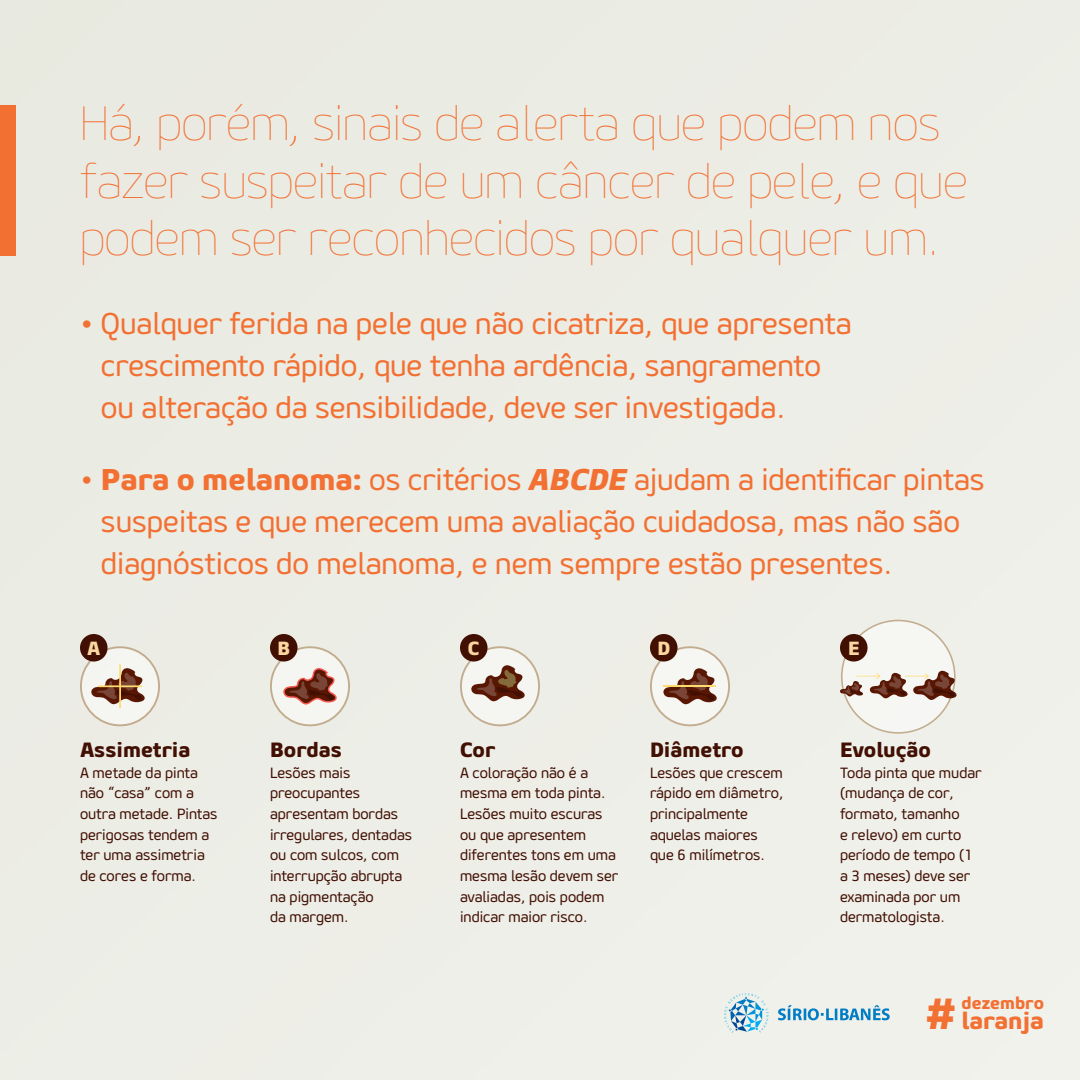
<style>
.page{position:relative;width:1080px;height:1080px;background:#ecede6}
.page>*{position:absolute;margin:0;border:0;box-sizing:border-box;transform-origin:0 0}
.t1{font:100 48px/57.6px "Geon";color:#f37033}
.t2{font:800 43.5px "Geon";color:#f37033}
.t3{font:30px/42px "Geon";color:#f37033}
.t4{font:800 23.8px "Geon";color:#f37033}
.t5{font:800 20.7px "Geon";color:#420f03}
.t6{font:800 19px "Geon";color:#fad6a1}
.t7{font:800 17.1px "Geon";color:#f37033}
.t8{font:14.8px/20.7px "Geon";color:#420f03}
.s1{font-weight:800}
.s2{font-weight:800;font-style:italic}
</style>
<div class="page">
<svg style="left:778px;top:1005px;width:112px;height:15px"></svg>
<svg style="left:724px;top:993px;width:45px;height:40px"></svg>
<div style="left:0;top:105px;width:16px;height:150px;background:#f37033"></div>
<svg style="left:81px;top:647px;width:78px;height:78px;fill:#f5f5f1"></svg>
<div style="left:80px;top:646px;width:80px;height:80px;border:2px solid #986b37;border-radius:50%"></div>
<svg style="left:90px;top:664px;width:56px;height:45px"></svg>
<div style="left:80px;top:634px;width:28px;height:28px;background:#420f03;border-radius:50%"></div>
<svg style="left:271px;top:647px;width:78px;height:78px;fill:#f5f5f1"></svg>
<div style="left:270px;top:646px;width:80px;height:80px;border:2px solid #986b37;border-radius:50%"></div>
<svg style="left:283px;top:668px;width:54px;height:39px"></svg>
<div style="left:270px;top:634px;width:28px;height:28px;background:#420f03;border-radius:50%"></div>
<svg style="left:651px;top:647px;width:78px;height:78px;fill:#f6f6f3"></svg>
<div style="left:650px;top:646px;width:80px;height:80px;border:2px solid #986b37;border-radius:50%"></div>
<svg style="left:662px;top:668px;width:56px;height:40px"></svg>
<hr style="left:663px;top:686px;width:52px;height:1px;background:#ffdb6e">
<div style="left:650px;top:634px;width:28px;height:28px;background:#420f03;border-radius:50%"></div>
<svg style="left:461px;top:647px;width:78px;height:78px;fill:#f5f6f2"></svg>
<div style="left:460px;top:646px;width:80px;height:80px;border:2px solid #986b37;border-radius:50%"></div>
<svg style="left:470px;top:665px;width:56px;height:40px"></svg>
<div style="left:460px;top:634px;width:28px;height:28px;background:#420f03;border-radius:50%"></div>
<div style="left:842px;top:620px;width:113px;height:113px;background:#f6f6f3;border-radius:50%"></div>
<svg style="left:840px;top:670px;width:117px;height:33px"></svg>
<div style="left:840px;top:634px;width:28px;height:28px;background:#420f03;border-radius:50%"></div>
<h1 class="t1" style="left:80px;top:94px;width:889px">Há, porém, sinais de alerta que podem nos fazer suspeitar de um câncer de pele, e que podem ser reconhecidos por qualquer um.</h1>
<h3 class="t3" style="left:101px;top:302px;width:752px;text-indent:-21px">• Qualquer ferida na pele que não cicatriza, que apresenta crescimento rápido, que tenha ardência, sangramento ou alteração da sensibilidade, deve ser investigada.</h3>
<h3 class="t3" style="left:101px;top:458px;width:885px;text-indent:-21px">• <span class="s1">Para o melanoma:</span> os critérios <span class="s2">ABCDE</span> ajudam a identificar pintas suspeitas e que merecem uma avaliação cuidadosa, mas não são diagnósticos do melanoma, e nem sempre estão presentes.</h3>
<p class="t6" style="left:87px;top:635px;width:15px">A</p>
<p class="t6" style="left:277px;top:635px;width:14px">B</p>
<p class="t6" style="left:468px;top:635px;width:13px">C</p>
<p class="t6" style="left:657px;top:635px;width:14px">D</p>
<p class="t6" style="left:848px;top:635px;width:13px">E</p>
<h3 class="t5" style="left:80px;top:736px;width:112px">Assimetria</h3>
<p class="t8" style="left:80px;top:762px;width:139px">A metade da pinta não “casa” com a outra metade. Pintas perigosas tendem a ter uma assimetria de cores e forma.</p>
<h3 class="t5" style="left:270px;top:736px;width:73px">Bordas</h3>
<p class="t8" style="left:270px;top:762px;width:144px">Lesões mais preocupantes apresentam bordas irregulares, dentadas ou com sulcos, com interrupção abrupta na pigmentação<br>da margem.</p>
<h3 class="t5" style="left:460px;top:736px;width:37px">Cor</h3>
<p class="t8" style="left:460px;top:762px;width:160px">A coloração não é a mesma em toda pinta.<br>Lesões muito escuras ou que apresentem diferentes tons em uma mesma lesão devem ser avaliadas, pois podem indicar maior risco.</p>
<h3 class="t5" style="left:650px;top:736px;width:95px">Diâmetro</h3>
<p class="t8" style="left:650px;top:762px;width:135px">Lesões que crescem rápido em diâmetro, principalmente aquelas maiores que 6 milímetros.</p>
<h3 class="t5" style="left:840px;top:736px;width:92px">Evolução</h3>
<p class="t8" style="left:840px;top:762px;width:143px">Toda pinta que mudar (mudança de cor, formato, tamanho<br>e relevo) em curto período de tempo (1 a 3 meses) deve ser examinada por um dermatologista.</p>
<h2 class="t2" style="left:925px;top:984px;width:33px">#</h2>
<p class="t7" style="left:962px;top:992px;width:84px">dezembro</p>
<h3 class="t4" style="left:962px;top:1004px;width:84px">laranja</h3>
</div>
